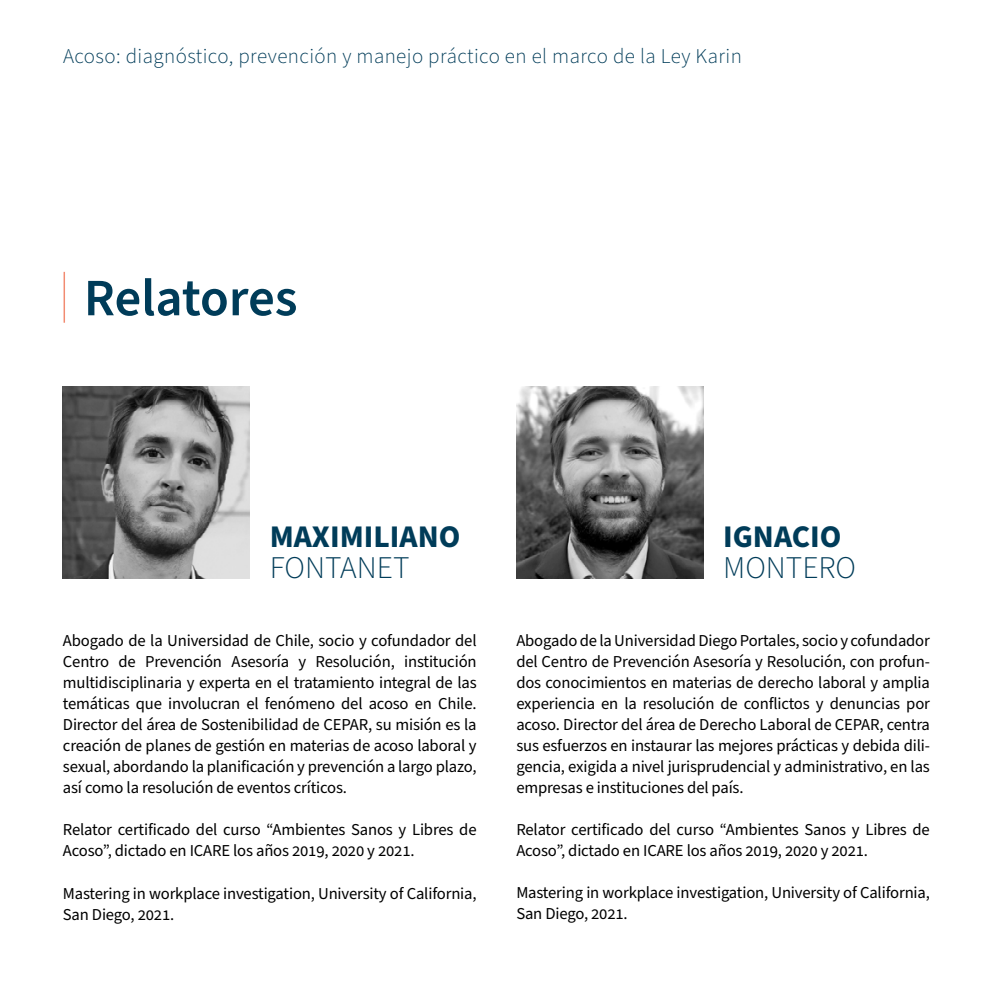
<style>
.page{position:relative;width:993px;height:993px;background:#fff}
.page>*{position:absolute;margin:0;border:0;box-sizing:border-box;transform-origin:0 0}
.t1{font:600 52.5px "Source Sans Pro";letter-spacing:-.005em;color:#003c59}
.t2{font:700 31.5px "Source Sans Pro";color:#003c59}
.t3{font:300 31.5px "Source Sans Pro";color:#003c59}
.t4{font:300 21px "Source Sans Pro";letter-spacing:.02em;color:#003c59}
.t5{font:16.62px/21px "Source Sans Pro";letter-spacing:-.01em;color:#000}
</style>
<div class="page">
<img style="left:63px;top:386px;width:187px;height:192px">
<img style="left:516px;top:386px;width:187px;height:192px">
<hr style="left:63px;top:272px;width:2px;height:50px;background:#f28b71">
<p class="t4" style="left:63px;top:42px;width:680px">Acoso: diagnóstico, prevención y manejo práctico en el marco de la Ley Karin</p>
<h1 class="t1" style="left:84px;top:262px;width:215px">Relatores</h1>
<h2 class="t2" style="left:270px;top:515px;width:192px">MAXIMILIANO</h2>
<h2 class="t3" style="left:270px;top:546px;width:141px">FONTANET</h2>
<p class="t5" style="left:63px;top:630px;width:415px;text-align:justify">Abogado de la Universidad de Chile, socio y cofundador del Centro de Prevención Asesoría y Resolución, institución multidisciplinaria y experta en el tratamiento integral de las temáticas que involucran el fenómeno del acoso en Chile.<br>Director del área de Sostenibilidad de CEPAR, su misión es la creación de planes de gestión en materias de acoso laboral y sexual, abordando la planificación y prevención a largo plazo, así como la resolución de eventos críticos.</p>
<p class="t5" style="left:63px;top:819px;width:415px">Relator certificado del curso “Ambientes Sanos y Libres de<br>Acoso”, dictado en ICARE los años 2019, 2020 y 2021.</p>
<p class="t5" style="left:63px;top:882px;width:415px">Mastering in workplace investigation, University of California,<br>San Diego, 2021.</p>
<h2 class="t2" style="left:723px;top:515px;width:120px">IGNACIO</h2>
<h2 class="t3" style="left:723px;top:546px;width:134px">MONTERO</h2>
<p class="t5" style="left:516px;top:630px;width:415px;text-align:justify">Abogado de la Universidad Diego Portales, socio y cofundador del Centro de Prevención Asesoría y Resolución, con profun&shy;dos conocimientos en materias de derecho laboral y amplia experiencia en la resolución de conflictos y denuncias por acoso. Director del área de Derecho Laboral de CEPAR, centra sus esfuerzos en instaurar las mejores prácticas y debida dili&shy;gencia, exigida a nivel jurisprudencial y administrativo, en las empresas e instituciones del país.</p>
<p class="t5" style="left:516px;top:819px;width:415px">Relator certificado del curso “Ambientes Sanos y Libres de<br>Acoso”, dictado en ICARE los años 2019, 2020 y 2021.</p>
<p class="t5" style="left:516px;top:882px;width:415px">Mastering in workplace investigation, University of California,<br>San Diego, 2021.</p>
</div>
